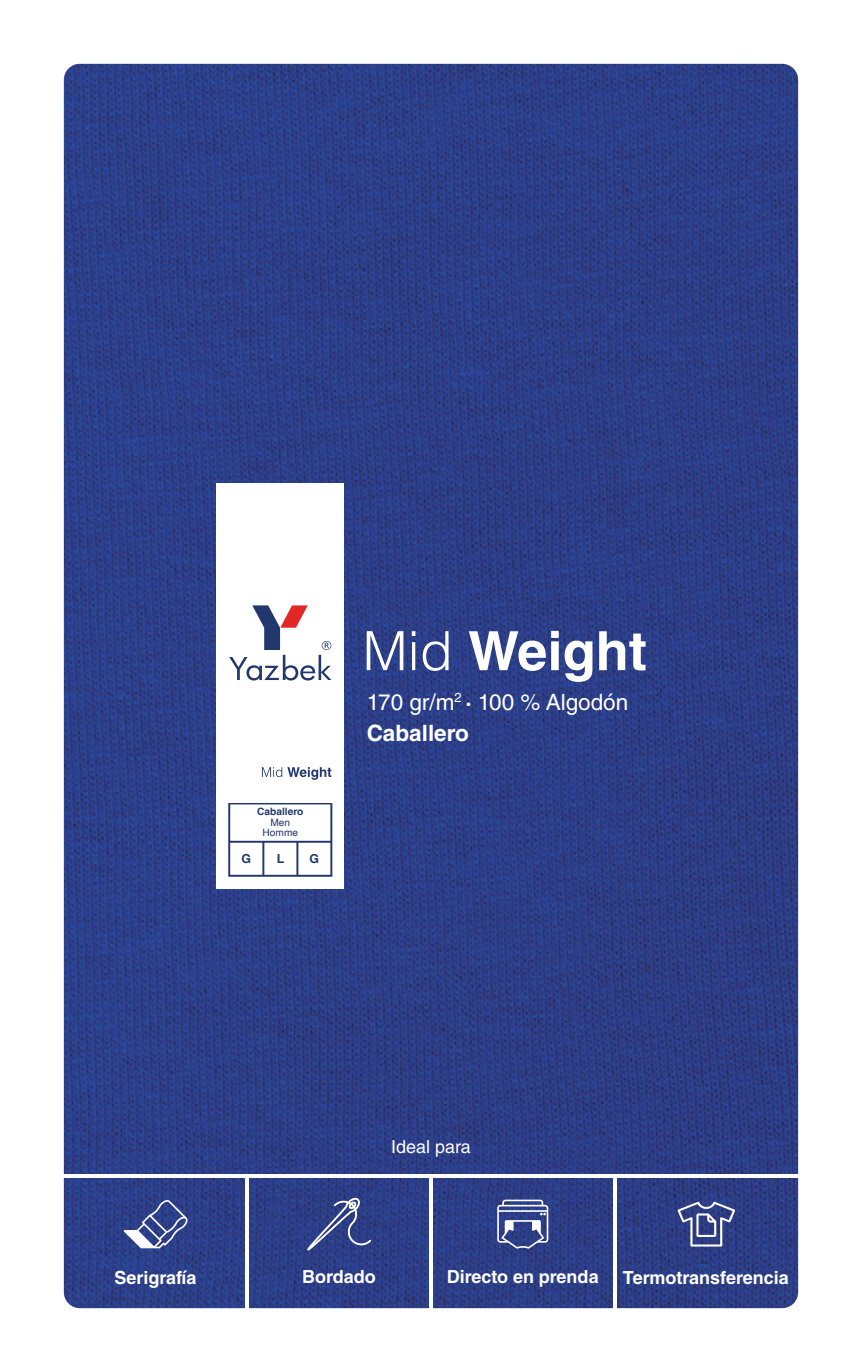
<style>
.page{position:relative;width:862px;height:1372px;background:#fff}
.page>*{position:absolute;margin:0;border:0;box-sizing:border-box;transform-origin:0 0}
.t1{font:22.5px/31.5px "Helvetica LT Std";color:#fff}
.t2{font:700 18px "Helvetica LT Std";color:#fff}
.t3{font:18px "Helvetica LT Std";color:#fff}
.t4{font:700 12.38px "Helvetica";color:#21376e}
.t5{font:700 10.12px "Helvetica";color:#21376e}
.t6{font:10.12px/10.1px "Helvetica";color:#21376e;text-align:center}
.s1{font-weight:700}
</style>
<div class="page">
<img style="left:64px;top:64px;width:733px;height:1243px">
<svg style="left:306px;top:1197px;width:65px;height:53px;background:#475594"></svg>
<svg style="left:497px;top:1199px;width:51px;height:49px;background:#6673a7"></svg>
<svg style="left:677px;top:1201px;width:57px;height:45px;background:#58659d"></svg>
<svg style="left:124px;top:1198px;width:63px;height:50px;background:#54639e"></svg>
<hr style="left:0;top:1174px;width:861px;height:3px;background:#fff">
<hr style="left:246px;top:1174px;width:3px;height:133px;background:#fff">
<hr style="left:429px;top:1174px;width:3px;height:133px;background:#fff">
<hr style="left:612px;top:1174px;width:3px;height:133px;background:#fff">
<svg style="left:366px;top:631px;width:279px;height:51px"></svg>
<div style="left:216px;top:802px;width:128px;height:86px;background:#fff"></div>
<svg style="left:228px;top:803px;width:104px;height:73px"></svg>
<div style="left:216px;top:483px;width:128px;height:319px;background:#fff"></div>
<svg style="left:229px;top:605px;width:102px;height:75px"></svg>
<svg style="left:262px;top:767px;width:69px;height:12px"></svg>
<p class="t5" style="left:257px;top:805px;width:48px">Caballero</p>
<p class="t6" style="left:262px;top:817px;width:37px">Men<br>Homme</p>
<p class="t4" style="left:241px;top:851px;width:11px">G</p>
<p class="t4" style="left:276px;top:851px;width:9px">L</p>
<p class="t4" style="left:309px;top:851px;width:11px">G</p>
<p class="t1" style="left:366px;top:686px;width:263px">170 gr/m<sup>2</sup> <span class="s1">·</span> 100 % Algodón<br><span class="s1">Caballero</span></p>
<p class="t3" style="left:391px;top:1136px;width:81px">Ideal para</p>
<p class="t2" style="left:114px;top:1266px;width:83px">Serigrafía</p>
<p class="t2" style="left:302px;top:1265px;width:75px">Bordado</p>
<p class="t2" style="left:446px;top:1265px;width:153px">Directo en prenda</p>
<p class="t2" style="left:622px;top:1266px;width:167px">Termotransferencia</p>
</div>
